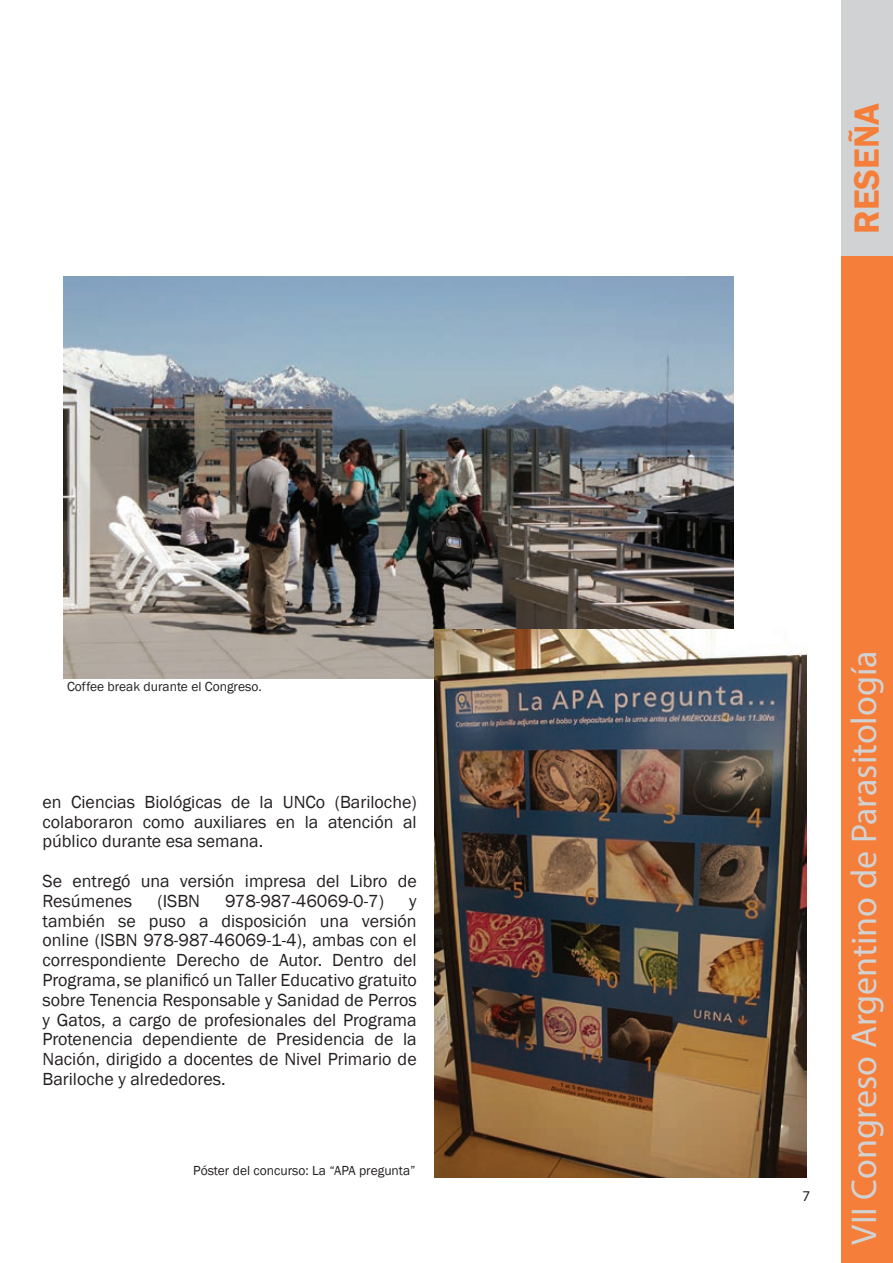
<style>
.page{position:relative;width:893px;height:1263px;background:#fff}
.page>*{position:absolute;margin:0;border:0;box-sizing:border-box;transform-origin:0 0}
.t1{font:36px "Myriad Pro";color:#d1d2d4}
.t2{font:600 36px "Franklin Gothic";color:#f47e3a}
.t3{font:18px/19.8px "Franklin Gothic";color:#231f20;text-align:justify}
.t4{font:15px "Myriad Pro";color:#231f20}
.t5{font:13.5px "Franklin Gothic";color:#231f20}
</style>
<div class="page">
<div style="left:842px;top:0;width:51px;height:1263px;background:#f47e3a"></div>
<div style="left:842px;top:0;width:51px;height:255px;background:#d1d2d4"></div>
<img style="left:64px;top:276px;width:669px;height:402px">
<img style="left:435px;top:629px;width:371px;height:549px">
<p class="t5" style="left:67px;top:678px;width:196px">Coffee break durante el Congreso.</p>
<p class="t3" style="left:43px;top:792px;width:376px">en Ciencias Biológicas de la UNCo (Bariloche) colaboraron como auxiliares en la atención al público durante esa semana.</p>
<p class="t3" style="left:43px;top:871px;width:376px">Se entregó una versión impresa del Libro de<br>Resúmenes</p>
<p class="t3" style="left:157px;top:891px;width:44px">(ISBN</p>
<p class="t3" style="left:225px;top:891px;width:160px">978-987-46069-0-7)</p>
<p class="t3" style="left:43px;top:891px;width:376px;text-indent:367px">y también se puso a disposición una versión online (ISBN 978-987-46069-1-4), ambas con el correspondiente Derecho de Autor. Dentro del Programa, se planificó un Taller Educativo gratuito sobre Tenencia Responsable y Sanidad de Perros y Gatos, a cargo de profesionales del Programa Protenencia dependiente de Presidencia de la Nación, dirigido a docentes de Nivel Primario de Bariloche y alrededores.</p>
<p class="t5" style="left:193px;top:1162px;width:224px">Póster del concurso: La “APA pregunta”</p>
<h1 class="t2" style="left:845px;top:234px;width:132px;rotate:-90deg">RESEÑA</h1>
<p class="t4" style="left:802px;top:1187px;width:9px">7</p>
<h1 class="t1" style="left:842px;top:1244px;width:595px;rotate:-90deg">VII Congreso Argentino de Parasitología</h1>
</div>
